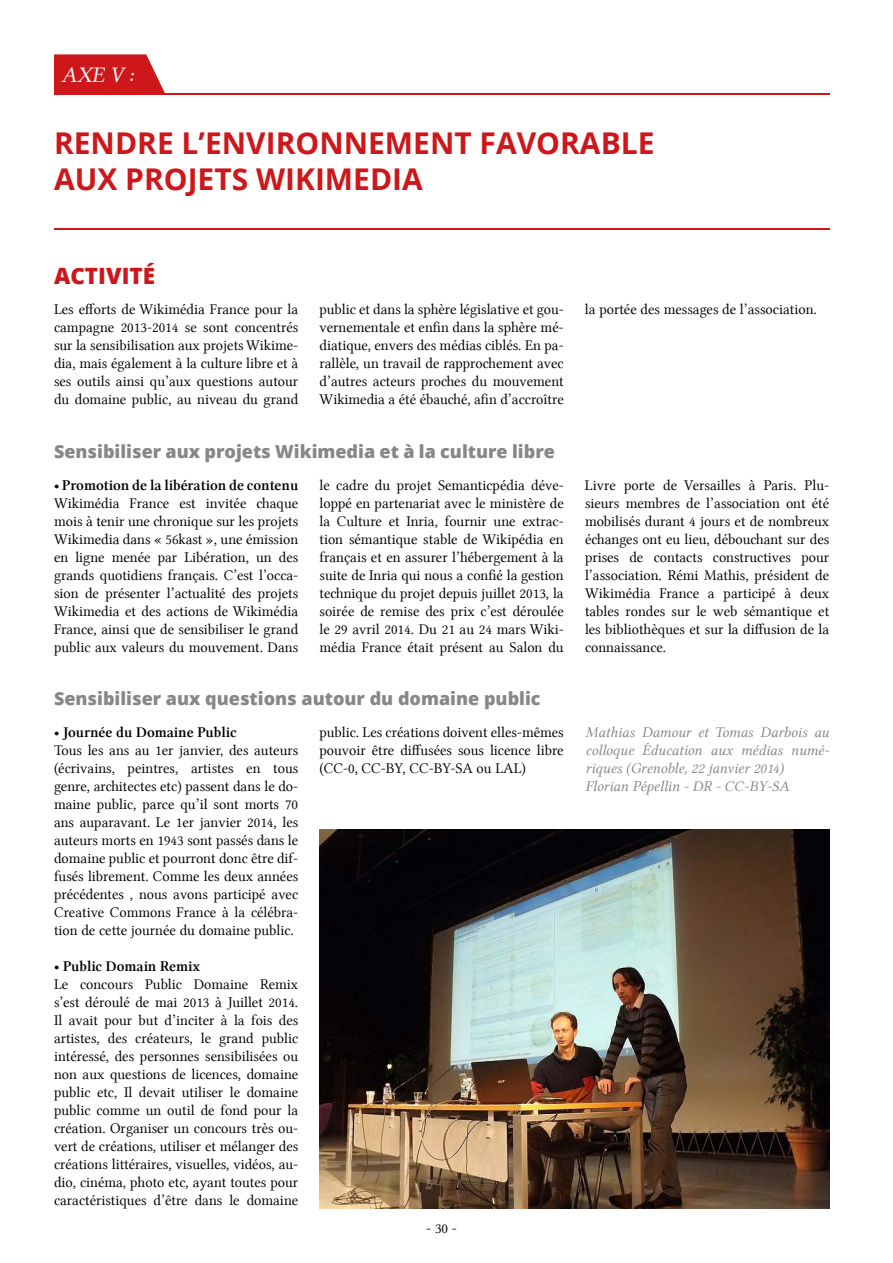
<style>
.page{position:relative;width:893px;height:1263px;background:#fff}
.page>*{position:absolute;margin:0;border:0;box-sizing:border-box;transform-origin:0 0}
.t1{font:700 30px/36px "Open Sans";color:#cd171a}
.t2{font:800 22.5px "Open Sans";color:#cd171a}
.t3{font:22.5px "Lin Libertine I";color:#fff}
.t4{font:800 18px "Open Sans";color:#878787}
.t5{font:15px/18px "Lin Libertine";color:#000;text-align:justify}
.t6{font:15px/18px "Lin Libertine I";color:#878787}
.t7{font:15px "Lin Libertine B";color:#000}
</style>
<div class="page">
<svg style="left:54px;top:54px;width:111px;height:39px;background:#d12d2f"></svg>
<hr style="left:54px;top:93px;width:775px;height:1px;background:#cd171a">
<hr style="left:54px;top:228px;width:775px;height:1px;background:#cd171a">
<img style="left:319px;top:829px;width:510px;height:380px">
<h2 class="t3" style="left:61px;top:61px;width:74px">AXE V :</h2>
<h1 class="t1" style="left:54px;top:124px;width:602px">RENDRE L’ENVIRONNEMENT FAVORABLE<br>AUX PROJETS WIKIMEDIA</h1>
<h2 class="t2" style="left:54px;top:259px;width:103px">ACTIVITÉ</h2>
<p class="t5" style="left:54px;top:300px;width:246px">Les efforts de Wikimédia France pour la campagne 2013-2014 se sont concentrés sur la sensibilisation aux projets Wikime&shy;dia, mais également à la culture libre et à ses outils ainsi qu’aux questions autour du domaine public, au niveau du grand</p>
<p class="t5" style="left:319px;top:300px;width:246px">public et dans la sphère législative et gou&shy;vernementale et enfin dans la sphère mé&shy;diatique, envers des médias ciblés. En pa&shy;rallèle, un travail de rapprochement avec d’autres acteurs proches du mouvement Wikimedia a été ébauché, afin d’accroître</p>
<p class="t4" style="left:54px;top:437px;width:502px">Sensibiliser aux projets Wikimedia et à la culture libre</p>
<p class="t7" style="left:54px;top:476px;width:246px">• Promotion de la libération de contenu</p>
<p class="t5" style="left:54px;top:494px;width:246px">Wikimédia France est invitée chaque mois à tenir une chronique sur les projets Wikimedia dans « 56kast », une émission en ligne menée par Libération, un des grands quotidiens français. C’est l’occa&shy;sion de présenter l’actualité des projets Wikimedia et des actions de Wikimédia France, ainsi que de sensibiliser le grand public aux valeurs du mouvement. Dans</p>
<p class="t5" style="left:319px;top:476px;width:246px">le cadre du projet Semanticpédia déve&shy;loppé en partenariat avec le ministère de la Culture et Inria, fournir une extrac&shy;tion sémantique stable de Wikipédia en français et en assurer l’hébergement à la suite de Inria qui nous a confié la gestion technique du projet depuis juillet 2013, la soirée de remise des prix c’est déroulée le 29 avril 2014. Du 21 au 24 mars Wiki&shy;média France était présent au Salon du</p>
<p class="t4" style="left:54px;top:685px;width:488px">Sensibiliser aux questions autour du domaine public</p>
<p class="t7" style="left:54px;top:723px;width:184px">• Journée du Domaine Public</p>
<p class="t5" style="left:54px;top:741px;width:246px">Tous les ans au 1er janvier, des auteurs (écrivains, peintres, artistes en tous genre, architectes etc) passent dans le do&shy;maine public, parce qu’il sont morts 70 ans auparavant. Le 1er janvier 2014, les auteurs morts en 1943 sont passés dans le domaine public et pourront donc être dif&shy;fusés librement. Comme les deux années précédentes , nous avons participé avec Creative Commons France à la célébra&shy;tion de cette journée du domaine public.</p>
<p class="t7" style="left:54px;top:957px;width:148px">• Public Domain Remix</p>
<p class="t5" style="left:54px;top:975px;width:246px">Le concours Public Domaine Remix s’est déroulé de mai 2013 à Juillet 2014.<br>Il avait pour but d’inciter à la fois des artistes, des créateurs, le grand public intéressé, des personnes sensibilisées ou non aux questions de licences, domaine public etc, Il devait utiliser le domaine public comme un outil de fond pour la création. Organiser un concours très ou&shy;vert de créations, utiliser et mélanger des créations littéraires, visuelles, vidéos, au&shy;dio, cinéma, photo etc, ayant toutes pour caractéristiques d’être dans le domaine</p>
<p class="t5" style="left:319px;top:723px;width:246px">public. Les créations doivent elles-mêmes pouvoir être diffusées sous licence libre (CC-0, CC-BY, CC-BY-SA ou LAL)</p>
<p class="t5" style="left:426px;top:1219px;width:32px">-30-</p>
<p class="t5" style="left:585px;top:300px;width:233px">la portée des messages de l’association.</p>
<p class="t5" style="left:585px;top:476px;width:246px">Livre porte de Versailles à Paris. Plu&shy;sieurs membres de l’association ont été mobilisés durant 4 jours et de nombreux échanges ont eu lieu, débouchant sur des prises de contacts constructives pour l’association. Rémi Mathis, président de Wikimédia France a participé à deux tables rondes sur le web sémantique et les bibliothèques et sur la diffusion de la connaissance.</p>
<p class="t6" style="left:586px;top:723px;width:245px">Mathias Damour et Tomas Darbois au colloque Éducation aux médias numé&shy;riques (Grenoble, 22 janvier 2014)<br>Florian Pépellin - DR - CC-BY-SA</p>
</div>
